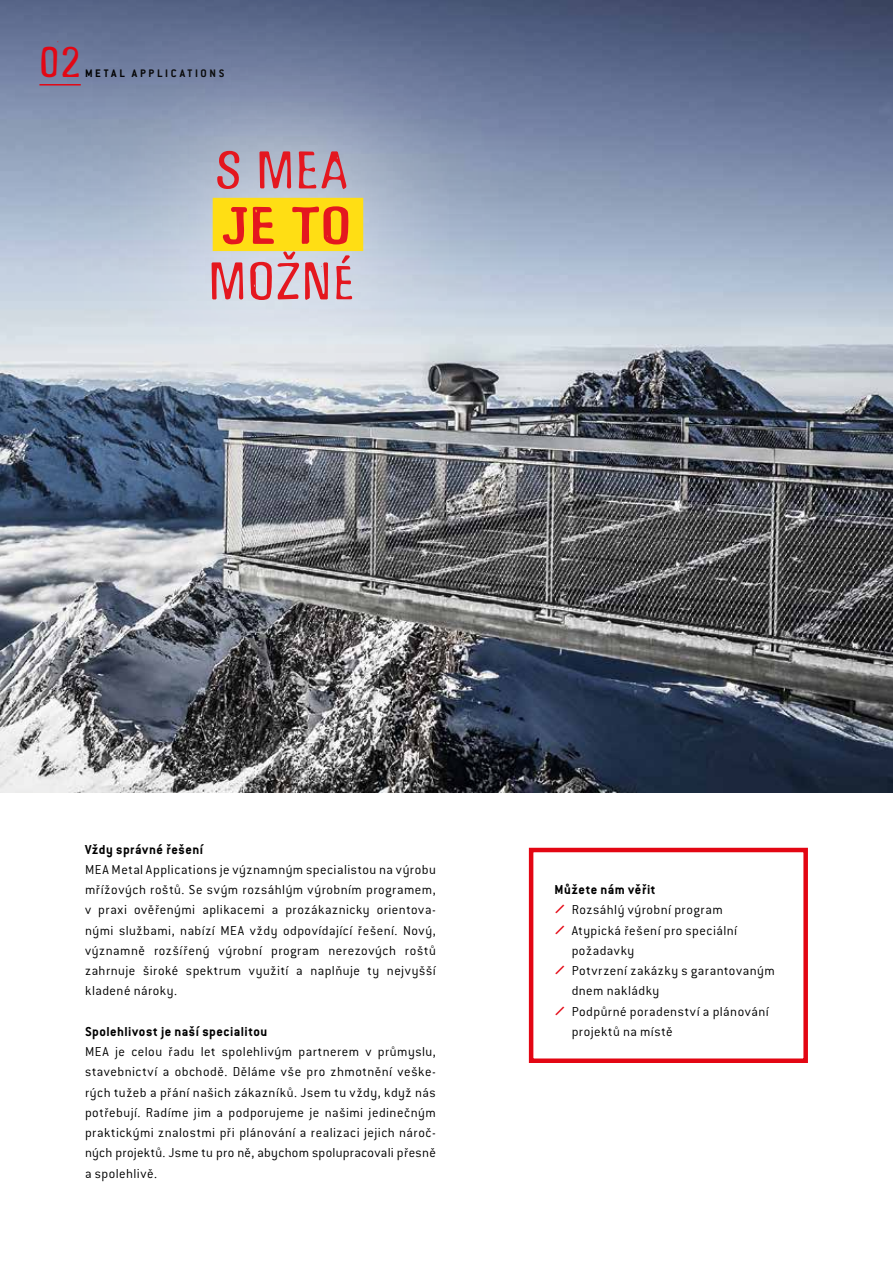
<style>
.page{position:relative;width:893px;height:1263px;background:#fff}
.page>*{position:absolute;margin:0;border:0;box-sizing:border-box;transform-origin:0 0}
.t1{font:500 55.5px "Gagamond MEA";letter-spacing:.035em;color:#e4171f}
.t2{font:700 55.5px "Gagamond MEA";color:#e4171f}
.t3{font:500 45px "Gagamond MEA";color:#e30613}
.t4{font:300 14.25px/20.2px "Conduit ITC Pro";letter-spacing:.03em;color:#000;text-align:justify}
.t5{font:700 14.25px "Conduit ITC Pro";letter-spacing:.035em;color:#000}
.t6{font:700 12px "Conduit ITC Pro";letter-spacing:.23em;color:#000}
</style>
<div class="page">
<img style="left:0;top:0;width:893px;height:793px">
<div style="left:529px;top:848px;width:279px;height:215px;border:4px solid #e30613"></div>
<svg style="left:17px;top:0;width:539px;height:490px;background:#7d899f"></svg>
<div style="left:96px;top:39px;width:382px;height:374px;background:#fff;opacity:.75"></div>
<div style="left:213px;top:198px;width:150px;height:53px;background:#ffde14"></div>
<h2 class="t3" style="left:39px;top:38px;width:43px">02</h2>
<p class="t6" style="left:85px;top:66px;width:141px">METAL APPLICATIONS</p>
<h1 class="t1" style="left:216px;top:140px;width:134px">S MEA</h1>
<h1 class="t2" style="left:222px;top:194px;width:130px">JE TO</h1>
<h1 class="t1" style="left:209px;top:251px;width:147px">MOŽNÉ</h1>
<p class="t5" style="left:85px;top:841px;width:120px">Vždy správné řešení</p>
<p class="t4" style="left:85px;top:859px;width:352px">MEA Metal Applications je významným specialistou na výrobu mřížových roštů. Se svým rozsáhlým výrobním programem, v praxi ověřenými aplikacemi a prozákaznicky orientova&shy;nými službami, nabízí MEA vždy odpovídající řešení. Nový, významně rozšířený výrobní program nerezových roštů zahrnuje široké spektrum využití a naplňuje ty nejvyšší kladené nároky.</p>
<p class="t5" style="left:85px;top:1023px;width:184px">Spolehlivost je naší specialitou</p>
<p class="t4" style="left:85px;top:1041px;width:352px">MEA je celou řadu let spolehlivým partnerem v průmyslu, stavebnictví a obchodě. Děláme vše pro zhmotnění veške&shy;rých tužeb a přání našich zákazníků. Jsem tu vždy, když nás potřebují. Radíme jim a podporujeme je našimi jedinečným praktickými znalostmi při plánování a realizaci jejich nároč&shy;ných projektů. Jsme tu pro ně, abychom spolupracovali přesně a spolehlivě.</p>
<p class="t5" style="left:555px;top:881px;width:102px">Můžete nám věřit</p>
<p class="t4" style="left:572px;top:900px;width:205px;text-align:left">Rozsáhlý výrobní program<br>Atypická řešení pro speciální požadavky<br>Potvrzení zakázky s garantovaným dnem nakládky<br>Podpůrné poradenství a plánování projektů na místě</p>
</div>
